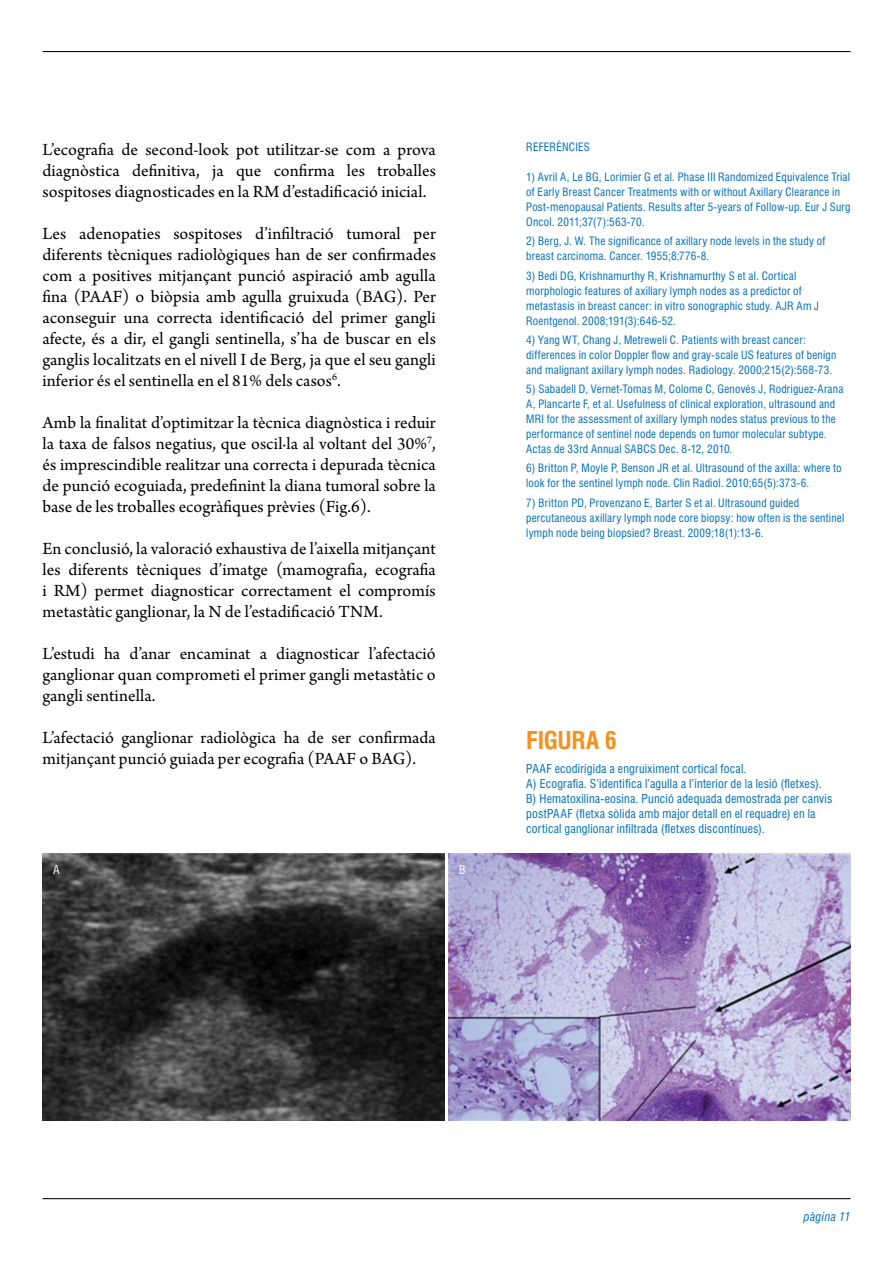
<style>
.page{position:relative;width:893px;height:1263px;background:#fff}
.page>*{position:absolute;margin:0;border:0;box-sizing:border-box;transform-origin:0 0}
.t1{font:700 condensed 24px "Swiss 721 BT";letter-spacing:-.015em;color:#f7901e}
.t2{font:18px/21px "Arno Pro";letter-spacing:.005em;color:#000;text-align:justify}
.t3{font:condensed 12px/15px "Swiss 721 BT";letter-spacing:.015em;color:#006fba}
.t4{font:italic condensed 12px "Swiss 721 BT";letter-spacing:.025em;color:#006fba}
.t5{font:condensed 12px "Swiss 721 BT";color:#fff}
.t6{font:condensed 11.25px/15px "Swiss 721 BT";letter-spacing:.02em;color:#006fba}
</style>
<div class="page">
<hr style="left:43px;top:51px;width:807px;height:1px;background:#000">
<hr style="left:43px;top:1198px;width:807px;height:1px;background:#000">
<img style="left:43px;top:854px;width:401px;height:266px">
<img style="left:449px;top:854px;width:401px;height:266px">
<h2 class="t2" style="left:43px;top:140px;width:395px">L’ecografia de second-look pot utilitzar-se com a prova diagnòstica definitiva, ja que confirma les troballes sospitoses diagnosticades en la RM d’estadificació inicial.</h2>
<p class="t2" style="left:43px;top:224px;width:395px">Les adenopaties sospitoses d’infiltració tumoral per diferents tècniques radiològiques han de ser confirmades com a positives mitjançant punció aspiració amb agulla fina (PAAF) o biòpsia amb agulla gruixuda (BAG). Per aconseguir una correcta identificació del primer gangli afecte, és a dir, el gangli sentinella, s’ha de buscar en els ganglis localitzats en el nivell I de Berg, ja que el seu gangli inferior és el sentinella en el 81% dels casos<sup>6</sup>.</p>
<p class="t2" style="left:43px;top:413px;width:395px">Amb la finalitat d’optimitzar la tècnica diagnòstica i reduir la taxa de falsos negatius, que oscil·la al voltant del 30%<sup>7</sup>, és imprescindible realitzar una correcta i depurada tècnica de punció ecoguiada, predefinint la diana tumoral sobre la base de les troballes ecogràfiques prèvies (Fig.6).</p>
<h2 class="t2" style="left:43px;top:539px;width:395px">En conclusió, la valoració exhaustiva de l’aixella mitjançant les diferents tècniques d’imatge (mamografia, ecografia i RM) permet diagnosticar correctament el compromís metastàtic ganglionar, la N de l’estadificació TNM.</h2>
<h2 class="t2" style="left:43px;top:644px;width:395px">L’estudi ha d’anar encaminat a diagnosticar l’afectació ganglionar quan comprometi el primer gangli metastàtic o gangli sentinella.</h2>
<h2 class="t2" style="left:43px;top:728px;width:395px">L’afectació ganglionar radiològica ha de ser confirmada mitjançant punció guiada per ecografia (PAAF o BAG).</h2>
<p class="t5" style="left:53px;top:862px;width:8px">A</p>
<p class="t5" style="left:459px;top:862px;width:8px">B</p>
<p class="t6" style="left:526px;top:139px;width:65px">REFERÈNCIES</p>
<p class="t6" style="left:526px;top:169px;width:326px">1) Avril A, Le BG, Lorimier G et al. Phase III Randomized Equivalence Trial of Early Breast Cancer Treatments with or without Axillary Clearance in Post-menopausal Patients. Results after 5-years of Follow-up. Eur J Surg Oncol. 2011;37(7):563-70.</p>
<p class="t6" style="left:526px;top:234px;width:301px">2) Berg, J. W. The significance of axillary node levels in the study of breast carcinoma. Cancer. 1955;8:776-8.</p>
<p class="t6" style="left:526px;top:268px;width:294px">3) Bedi DG, Krishnamurthy R, Krishnamurthy S et al. Cortical morphologic features of axillary lymph nodes as a predictor of metastasis in breast cancer: in vitro sonographic study. AJR Am J Roentgenol. 2008;191(3):646-52.</p>
<p class="t6" style="left:526px;top:332px;width:312px">4) Yang WT, Chang J, Metreweli C. Patients with breast cancer: differences in color Doppler flow and gray-scale US features of benign and malignant axillary lymph nodes. Radiology. 2000;215(2):568-73.</p>
<p class="t6" style="left:526px;top:381px;width:319px">5) Sabadell D, Vernet-Tomas M, Colome C, Genovés J, Rodriguez-Arana A, Plancarte F, et al. Usefulness of clinical exploration, ultrasound and MRI for the assessment of axillary lymph nodes status previous to the performance of sentinel node depends on tumor molecular subtype.<br>Actas de 33rd Annual SABCS Dec. 8-12, 2010.</p>
<p class="t6" style="left:526px;top:461px;width:317px">6) Britton P, Moyle P, Benson JR et al. Ultrasound of the axilla: where to look for the sentinel lymph node. Clin Radiol. 2010;65(5):373-6.</p>
<p class="t6" style="left:526px;top:495px;width:320px">7) Britton PD, Provenzano E, Barter S et al. Ultrasound guided percutaneous axillary lymph node core biopsy: how often is the sentinel lymph node being biopsied? Breast. 2009;18(1):13-6.</p>
<h1 class="t1" style="left:526px;top:726px;width:92px">FIGURA 6</h1>
<p class="t3" style="left:526px;top:761px;width:308px">PAAF ecodirigida a engruiximent cortical focal.<br>A) Ecografia. S’identifica l’agulla a l’interior de la lesió (fletxes).<br>B) Hematoxilina-eosina. Punció adequada demostrada per canvis postPAAF (fletxa sòlida amb major detall en el requadre) en la cortical ganglionar infiltrada (fletxes discontínues).</p>
<p class="t4" style="left:804px;top:1209px;width:48px">pàgina 11</p>
</div>
